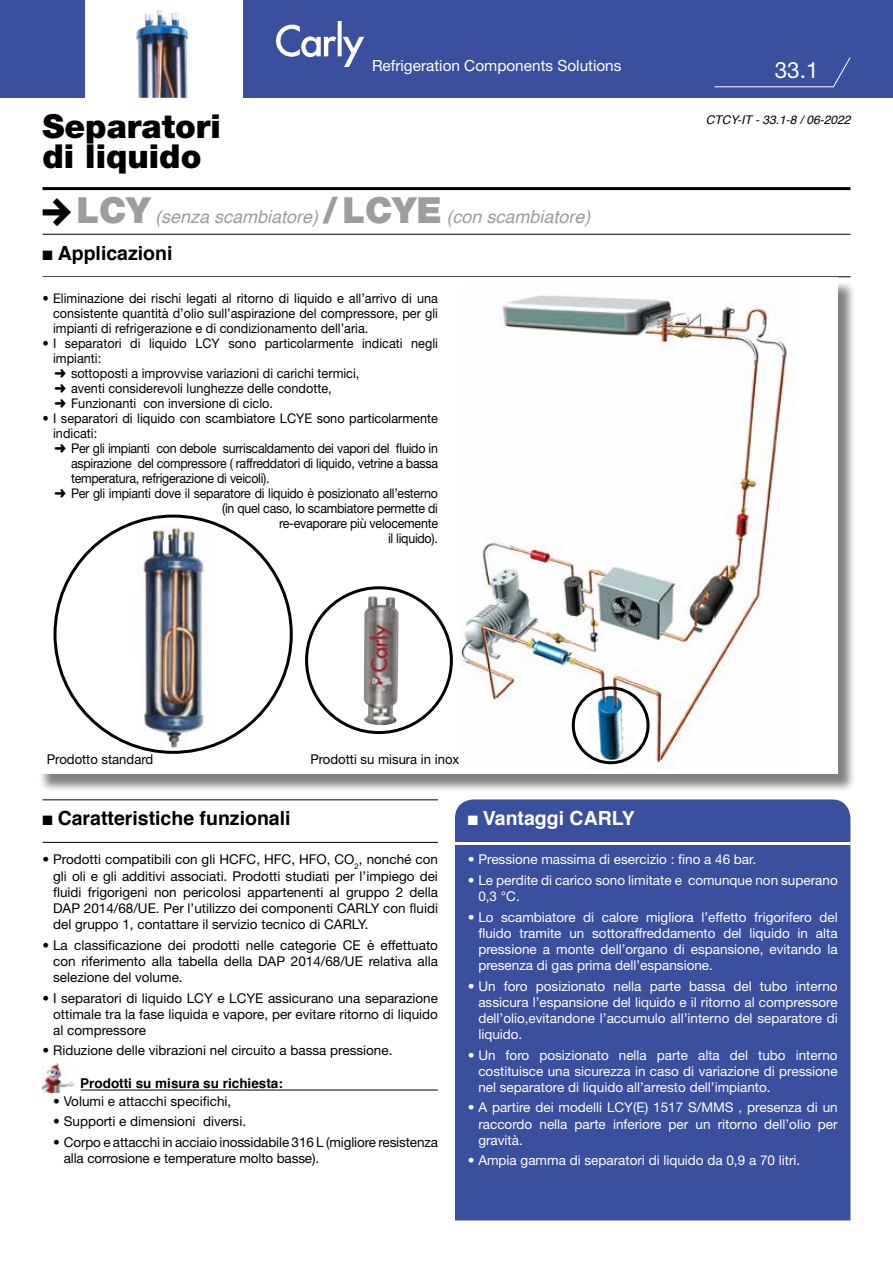
<style>
.page{position:relative;width:893px;height:1263px;background:#fff}
.page>*{position:absolute;margin:0;border:0;box-sizing:border-box;transform-origin:0 0}
.t1{font:900 33px/30px "Helvetica Neue LT Pro";color:#000}
.t2{font:22.5px "Helvetica Neue LT Pro";color:#fff}
.t3{font:700 19.5px "Helvetica";color:#000}
.t4{font:700 19.5px "Helvetica";color:#fff}
.t5{font:italic 18px "Helvetica";color:#9d9d9c}
.t6{font:15.3px "Helvetica Neue LT Pro";color:#fff}
.t7{font:13.5px/16.2px "Helvetica Neue LT Pro";color:#000;text-align:justify}
.t8{font:13.5px/16.2px "Helvetica Neue LT Pro";color:#fff;text-align:justify}
.t9{font:700 13.5px "Helvetica";color:#000}
.t10{font:13.35px/15px "Helvetica Neue LT Pro";color:#000;text-align:justify;scale:.95 1}
.t11{font:13.35px "Helvetica Neue LT Pro";letter-spacing:-.02em;color:#000;scale:.93 1}
.t12{font:13.35px "Helvetica Neue LT Pro";letter-spacing:-.02em;color:#000;scale:.95 1}
.t13{font:italic 12px "Helvetica";color:#000}
.s1{font-family:"Helvetica Neue LT Pro";font-weight:900;font-style:normal;font-size:36px}
</style>
<div class="page">
<div style="left:0;top:0;width:893px;height:98px;background:#3a4f9d"></div>
<div style="left:455px;top:799px;width:395px;height:421px;background:#3a4f9d"></div>
<hr style="left:43px;top:187px;width:807px;height:3px;background:#000">
<hr style="left:43px;top:234px;width:807px;height:1px;background:#000">
<hr style="left:43px;top:276px;width:807px;height:1px;background:#000">
<hr style="left:43px;top:799px;width:395px;height:1px;background:#000">
<hr style="left:43px;top:842px;width:395px;height:1px;background:#000">
<hr style="left:455px;top:842px;width:395px;height:3px;background:#fff">
<div style="left:85px;top:0;width:157px;height:99px;background:#fff"></div>
<img style="left:276px;top:21px;width:88px;height:45px">
<svg style="left:714px;top:57px;width:137px;height:31px"></svg>
<img style="left:136px;top:10px;width:52px;height:88px">
<div style="left:38px;top:280px;width:818px;height:512px;background:#000;opacity:.5"></div>
<div style="left:36px;top:278px;width:802px;height:496px;background:#fff"></div>
<img style="left:136px;top:525px;width:74px;height:227px">
<img style="left:461px;top:295px;width:329px;height:475px">
<div style="left:572px;top:686px;width:77px;height:78px;border:3px solid #000;border-radius:50%"></div>
<img style="left:364px;top:596px;width:35px;height:129px">
<div style="left:305px;top:586px;width:148px;height:148px;border:3px solid #000;border-radius:50%"></div>
<hr style="left:81px;top:1090px;width:357px;height:1px;background:#000">
<img style="left:43px;top:1063px;width:31px;height:30px">
<p class="t6" style="left:372px;top:56px;width:251px">Refrigeration Components Solutions</p>
<h2 class="t2" style="left:775px;top:56px;width:45px">33.1</h2>
<h1 class="t1" style="left:43px;top:111px;width:180px">Separatori di liquido</h1>
<p class="t13" style="left:706px;top:110px;width:146px">CTCY-IT - 33.1-8 / 06-2022</p>
<h3 class="t5" style="left:77px;top:202px;width:515px"><span class="s1">LCY</span> (senza scambiatore) <span class="s1">/LCYE</span> (con scambiatore)</h3>
<h3 class="t3" style="left:43px;top:238px;width:132px">■ Applicazioni</h3>
<p class="t10" style="left:53px;top:290px;width:407px;text-indent:-11px">• Eliminazione dei rischi legati al ritorno di liquido e all’arrivo di una consistente quantità d’olio sull’aspirazione del compressore, per gli impianti di refrigerazione e di condizionamento dell’aria.</p>
<p class="t10" style="left:53px;top:335px;width:407px;text-align:left;text-indent:-11px">• I separatori di liquido LCY sono particolarmente indicati negli impianti:<br>➜ sottoposti a improvvise variazioni di carichi termici,<br>➜ aventi considerevoli lunghezze delle condotte,<br>➜ Funzionanti con inversione di ciclo.</p>
<p class="t10" style="left:43px;top:410px;width:418px">• I separatori di liquido con scambiatore LCYE sono particolarmente</p>
<p class="t10" style="left:53px;top:425px;width:48px">indicati:</p>
<p class="t12" style="left:55px;top:440px;width:405px">➜ Per gli impianti con debole surriscaldamento dei vapori del fluido in</p>
<p class="t11" style="left:71px;top:455px;width:396px">aspirazione del compressore ( raffreddatori di liquido, vetrine a bassa</p>
<p class="t11" style="left:71px;top:470px;width:215px">temperatura, refrigerazione di veicoli).</p>
<p class="t11" style="left:55px;top:485px;width:414px">➜ Per gli impianti dove il separatore di liquido è posizionato all’esterno</p>
<p class="t11" style="left:222px;top:500px;width:234px">(in quel caso, lo scambiatore permette di</p>
<p class="t11" style="left:279px;top:515px;width:172px">re-evaporare più velocemente</p>
<p class="t11" style="left:388px;top:530px;width:55px">il liquido).</p>
<p class="t7" style="left:47px;top:751px;width:108px">Prodotto standard</p>
<p class="t7" style="left:310px;top:751px;width:150px">Prodotti su misura in inox</p>
<h3 class="t3" style="left:43px;top:802px;width:250px">■ Caratteristiche funzionali</h3>
<h3 class="t4" style="left:468px;top:802px;width:169px">■ Vantaggi CARLY</h3>
<p class="t7" style="left:53px;top:851px;width:386px;text-indent:-11px">• Prodotti compatibili con gli HCFC, HFC, HFO, CO<sub>2</sub>, nonché con gli oli e gli additivi associati. Prodotti studiati per l’impiego dei fluidi frigorigeni non pericolosi appartenenti al gruppo 2 della DAP 2014/68/UE. Per l’utilizzo dei componenti CARLY con fluidi del gruppo 1, contattare il servizio tecnico di CARLY.</p>
<p class="t7" style="left:53px;top:936px;width:386px;text-indent:-11px">• La classificazione dei prodotti nelle categorie CE è effettuato con riferimento alla tabella della DAP 2014/68/UE relativa alla selezione del volume.</p>
<p class="t7" style="left:53px;top:989px;width:386px;text-indent:-11px">• I separatori di liquido LCY e LCYE assicurano una separazione ottimale tra la fase liquida e vapore, per evitare ritorno di liquido al compressore</p>
<p class="t7" style="left:43px;top:1042px;width:351px">• Riduzione delle vibrazioni nel circuito a bassa pressione.</p>
<p class="t9" style="left:80px;top:1072px;width:204px">Prodotti su misura su richiesta:</p>
<p class="t7" style="left:53px;top:1092px;width:180px">• Volumi e attacchi specifichi,</p>
<p class="t7" style="left:53px;top:1113px;width:194px">• Supporti e dimensioni diversi.</p>
<p class="t7" style="left:64px;top:1133px;width:376px;text-indent:-11px">• Corpo e attacchi in acciaio inossidabile 316 L (migliore resistenza alla corrosione e temperature molto basse).</p>
<p class="t8" style="left:468px;top:851px;width:290px">• Pressione massima di esercizio : fino a 46 bar.</p>
<p class="t8" style="left:478px;top:872px;width:361px;text-indent:-11px">• Le perdite di carico sono limitate e comunque non superano<br>0,3 °C.</p>
<p class="t8" style="left:478px;top:908px;width:361px;text-indent:-11px">• Lo scambiatore di calore migliora l’effetto frigorifero del fluido tramite un sottoraffreddamento del liquido in alta pressione a monte dell’organo di espansione, evitando la presenza di gas prima dell’espansione.</p>
<p class="t8" style="left:478px;top:977px;width:361px;text-indent:-11px">• Un foro posizionato nella parte bassa del tubo interno assicura l’espansione del liquido e il ritorno al compressore dell’olio,evitandone l’accumulo all’interno del separatore di liquido.</p>
<p class="t8" style="left:478px;top:1046px;width:361px;text-indent:-11px">• Un foro posizionato nella parte alta del tubo interno costituisce una sicurezza in caso di variazione di pressione nel separatore di liquido all’arresto dell’impianto.</p>
<p class="t8" style="left:478px;top:1099px;width:361px;text-indent:-11px">• A partire dei modelli LCY(E) 1517 S/MMS , presenza di un raccordo nella parte inferiore per un ritorno dell’olio per gravità.</p>
<p class="t8" style="left:468px;top:1152px;width:334px">• Ampia gamma di separatori di liquido da 0,9 a 70 litri.</p>
</div>
